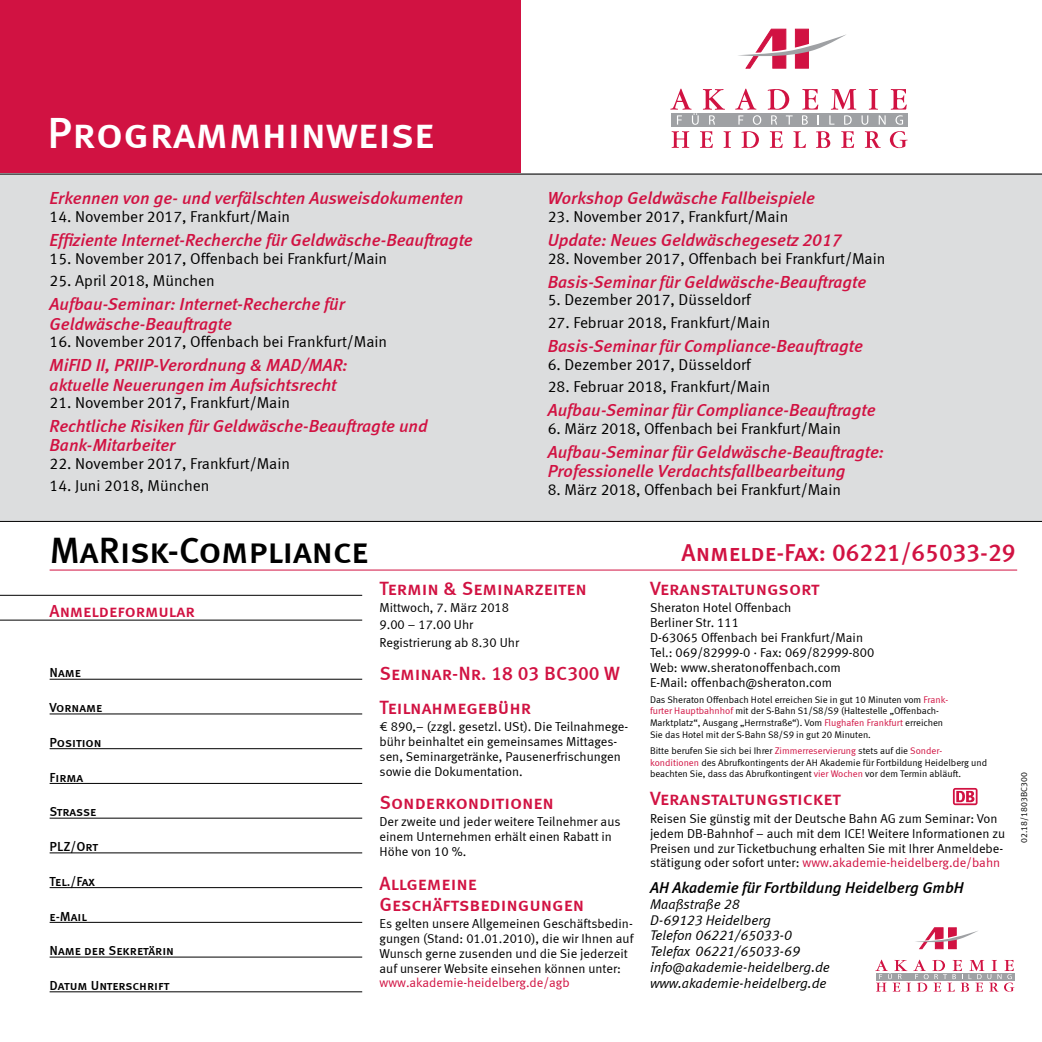
<style>
.page{position:relative;width:1042px;height:1042px;background:#fff}
.page>*{position:absolute;margin:0;border:0;box-sizing:border-box;transform-origin:0 0}
.t1{font:43.75px "Meta Medium LF Caps";letter-spacing:-.005em;color:#fff}
.t2{font:36.75px "Meta Medium LF Caps";letter-spacing:-.01em;color:#000}
.t3{font:24.5px "Meta Medium LF Caps";color:#d11242}
.t4{font:19.25px/33.4px "Meta Medium LF Caps";color:#d11242}
.t5{font:italic 17.5px/19.2px "Meta Medium LF";color:#d11242}
.t6{font:17.5px "Meta Medium LF Caps";color:#d11242}
.t7{font:15.75px "Meta Normal LF";color:#000}
.t8{font:italic 15.75px "Meta Medium LF";color:#000}
.t9{font:italic 14px/15.8px "Meta Normal LF";color:#000}
.t10{font:13.12px "Meta Medium LF Caps";color:#000}
.t11{font:12.95px/14.9px "Meta Normal LF";color:#000}
.t12{font:12.95px "Meta Normal LF";color:#d11242}
.t13{font:9.62px/11.7px "Meta Normal LF";color:#000}
.t14{font:8.75px "Meta Normal LF";color:#000}
.s1{color:#d11242}
</style>
<div class="page">
<div style="left:0;top:0;width:521px;height:174px;background:#d11242"></div>
<div style="left:0;top:174px;width:1042px;height:347px;background:#dcddde"></div>
<svg style="left:738px;top:29px;width:108px;height:39px"></svg>
<svg style="left:671px;top:131px;width:18px;height:17px"></svg>
<svg style="left:700px;top:131px;width:13px;height:17px"></svg>
<svg style="left:723px;top:131px;width:8px;height:17px"></svg>
<svg style="left:741px;top:131px;width:18px;height:17px"></svg>
<svg style="left:770px;top:131px;width:13px;height:17px"></svg>
<svg style="left:793px;top:131px;width:13px;height:17px"></svg>
<svg style="left:816px;top:131px;width:14px;height:17px"></svg>
<svg style="left:841px;top:131px;width:13px;height:17px"></svg>
<svg style="left:865px;top:131px;width:16px;height:17px"></svg>
<svg style="left:890px;top:131px;width:17px;height:17px"></svg>
<div style="left:672px;top:113px;width:236px;height:14px;background:#9fa1a4"></div>
<svg style="left:670px;top:89px;width:55px;height:36px"></svg>
<svg style="left:735px;top:89px;width:26px;height:36px"></svg>
<svg style="left:767px;top:89px;width:25px;height:36px"></svg>
<svg style="left:802px;top:89px;width:17px;height:36px"></svg>
<svg style="left:829px;top:89px;width:56px;height:36px"></svg>
<svg style="left:891px;top:89px;width:16px;height:36px"></svg>
<hr style="left:0;top:521px;width:1042px;height:1px;background:#000">
<hr style="left:0;top:174px;width:1042px;height:1px;background:#000">
<hr style="left:50px;top:569px;width:967px;height:1px;background:#d11242">
<hr style="left:0;top:595px;width:362px;height:1px;background:#000">
<hr style="left:0;top:620px;width:362px;height:1px;background:#000">
<hr style="left:50px;top:679px;width:312px;height:1px;background:#000">
<hr style="left:50px;top:713px;width:312px;height:1px;background:#000">
<hr style="left:50px;top:748px;width:312px;height:1px;background:#000">
<hr style="left:50px;top:783px;width:312px;height:1px;background:#000">
<hr style="left:50px;top:818px;width:312px;height:1px;background:#000">
<hr style="left:50px;top:852px;width:312px;height:1px;background:#000">
<hr style="left:50px;top:887px;width:312px;height:1px;background:#000">
<hr style="left:50px;top:922px;width:312px;height:1px;background:#000">
<hr style="left:50px;top:956px;width:312px;height:1px;background:#000">
<hr style="left:50px;top:991px;width:312px;height:1px;background:#000">
<svg style="left:915px;top:927px;width:63px;height:22px"></svg>
<svg style="left:875px;top:959px;width:139px;height:32px"></svg>
<svg style="left:953px;top:788px;width:24px;height:17px"></svg>
<svg style="left:954px;top:789px;width:21px;height:14px"></svg>
<svg style="left:956px;top:791px;width:18px;height:11px"></svg>
<h1 class="t1" style="left:47px;top:107px;width:389px">Programmhinweise</h1>
<h3 class="t5" style="left:50px;top:188px;width:415px">Erkennen von ge- und verfälschten Ausweisdokumenten</h3>
<p class="t7" style="left:50px;top:207px;width:242px">14. November 2017, Frankfurt/Main</p>
<h3 class="t5" style="left:50px;top:230px;width:425px">Effiziente Internet-Recherche für Geldwäsche-Beauftragte</h3>
<p class="t7" style="left:50px;top:249px;width:339px">15. November 2017, Offenbach bei Frankfurt/Main</p>
<p class="t7" style="left:50px;top:271px;width:167px">25. April 2018, München</p>
<h3 class="t5" style="left:50px;top:294px;width:297px">Aufbau-Seminar: Internet-Recherche für<br>Geldwäsche-Beauftragte</h3>
<p class="t7" style="left:50px;top:332px;width:339px">16. November 2017, Offenbach bei Frankfurt/Main</p>
<h3 class="t5" style="left:50px;top:355px;width:300px">MiFID II, PRIIP-Verordnung &amp; MAD/MAR: aktuelle Neuerungen im Aufsichtsrecht</h3>
<p class="t7" style="left:50px;top:393px;width:242px">21. November 2017, Frankfurt/Main</p>
<h3 class="t5" style="left:50px;top:416px;width:379px">Rechtliche Risiken für Geldwäsche-Beauftragte und<br>Bank-Mitarbeiter</h3>
<p class="t7" style="left:50px;top:454px;width:242px">22. November 2017, Frankfurt/Main</p>
<p class="t7" style="left:50px;top:477px;width:161px">14. Juni 2018, München</p>
<h2 class="t2" style="left:50px;top:529px;width:320px">MaRisk-Compliance</h2>
<h3 class="t5" style="left:548px;top:188px;width:269px">Workshop Geldwäsche Fallbeispiele</h3>
<p class="t7" style="left:548px;top:207px;width:242px">23. November 2017, Frankfurt/Main</p>
<h3 class="t5" style="left:548px;top:230px;width:295px">Update: Neues Geldwäschegesetz 2017</h3>
<p class="t7" style="left:548px;top:249px;width:339px">28. November 2017, Offenbach bei Frankfurt/Main</p>
<h3 class="t5" style="left:548px;top:272px;width:320px">Basis-Seminar für Geldwäsche-Beauftragte</h3>
<p class="t7" style="left:548px;top:291px;width:205px">5. Dezember 2017, Düsseldorf</p>
<p class="t7" style="left:548px;top:313px;width:224px">27. Februar 2018, Frankfurt/Main</p>
<h3 class="t5" style="left:548px;top:336px;width:317px">Basis-Seminar für Compliance-Beauftragte</h3>
<p class="t7" style="left:548px;top:355px;width:205px">6. Dezember 2017, Düsseldorf</p>
<p class="t7" style="left:548px;top:377px;width:224px">28. Februar 2018, Frankfurt/Main</p>
<h3 class="t5" style="left:548px;top:400px;width:329px">Aufbau-Seminar für Compliance-Beauftragte</h3>
<p class="t7" style="left:548px;top:419px;width:295px">6. März 2018, Offenbach bei Frankfurt/Main</p>
<h3 class="t5" style="left:548px;top:442px;width:338px">Aufbau-Seminar für Geldwäsche-Beauftragte:<br>Professionelle Verdachtsfallbearbeitung</h3>
<p class="t7" style="left:548px;top:480px;width:295px">8. März 2018, Offenbach bei Frankfurt/Main</p>
<h3 class="t3" style="left:681px;top:538px;width:335px">Anmelde-Fax: 06221/65033-29</h3>
<h3 class="t6" style="left:50px;top:600px;width:147px">Anmeldeformular</h3>
<p class="t10" style="left:50px;top:665px;width:33px">Name</p>
<p class="t10" style="left:50px;top:700px;width:54px">Vorname</p>
<p class="t10" style="left:50px;top:735px;width:54px">Position</p>
<p class="t10" style="left:50px;top:769px;width:35px">Firma</p>
<p class="t10" style="left:50px;top:804px;width:48px">Strasse</p>
<p class="t10" style="left:50px;top:839px;width:50px">PLZ/Ort</p>
<p class="t10" style="left:50px;top:873px;width:47px">Tel./Fax</p>
<p class="t10" style="left:50px;top:908px;width:39px">e-Mail</p>
<p class="t10" style="left:50px;top:943px;width:126px">Name der Sekretärin</p>
<p class="t10" style="left:50px;top:978px;width:121px">Datum Unterschrift</p>
<h3 class="t4" style="left:379px;top:571px;width:209px">Termin &amp; Seminarzeiten</h3>
<p class="t11" style="left:379px;top:599px;width:141px;line-height:17.3px">Mittwoch, 7. März 2018<br>9.00 – 17.00 Uhr<br>Registrierung ab 8.30 Uhr</p>
<h3 class="t4" style="left:379px;top:657px;width:242px">Seminar-Nr. 18 03 BC300 W<br>Teilnahmegebühr</h3>
<p class="t11" style="left:379px;top:719px;width:250px">€ 890,– (zzgl. gesetzl. USt). Die Teilnahmege&shy;bühr beinhaltet ein gemeinsames Mittages&shy;sen, Seminargetränke, Pausenerfrischungen sowie die Dokumentation.</p>
<h3 class="t4" style="left:379px;top:785px;width:176px">Sonderkonditionen</h3>
<p class="t11" style="left:379px;top:814px;width:242px">Der zweite und jeder weitere Teilnehmer aus einem Unternehmen erhält einen Rabatt in<br>Höhe von 10 %.</p>
<h3 class="t4" style="left:379px;top:872px;width:206px;line-height:21px">Allgemeine<br>Geschäftsbedingungen</h3>
<p class="t11" style="left:379px;top:916px;width:255px">Es gelten unsere Allgemeinen Geschäftsbedin&shy;gungen (Stand: 01.01.2010), die wir Ihnen auf Wunsch gerne zusenden und die Sie jederzeit auf unserer Website einsehen können unter:</p>
<p class="t12" style="left:379px;top:975px;width:192px">www.akademie-heidelberg.de/agb</p>
<h3 class="t4" style="left:650px;top:571px;width:171px">Veranstaltungsort</h3>
<p class="t11" style="left:650px;top:600px;width:226px">Sheraton Hotel Offenbach<br>Berliner Str. 111<br>D-63065 Offenbach bei Frankfurt/Main<br>Tel.: 069/82999-0 · Fax: 069/82999-800<br>Web: www.sheratonoffenbach.com<br>E-Mail: offenbach@sheraton.com</p>
<p class="t13" style="left:650px;top:693px;width:300px">Das Sheraton Offenbach Hotel erreichen Sie in gut 10 Minuten vom <span class="s1">Frank&shy;furter Hauptbahnhof</span> mit der S-Bahn S1/S8/S9 (Haltestelle „Offenbach-Marktplatz“, Ausgang „Herrnstraße“). Vom <span class="s1">Flughafen Frankfurt</span> erreichen Sie das Hotel mit der S-Bahn S8/S9 in gut 20 Minuten.</p>
<p class="t13" style="left:650px;top:745px;width:339px">Bitte berufen Sie sich bei Ihrer <span class="s1">Zimmerreservierung</span> stets auf die <span class="s1">Sonder&shy;konditionen</span> des Abrufkontingents der AH Akademie für Fortbildung Heidelberg und beachten Sie, dass das Abrufkontingent <span class="s1">vier Wochen</span> vor dem Termin abläuft.</p>
<h3 class="t4" style="left:650px;top:782px;width:193px">Veranstaltungsticket</h3>
<p class="t11" style="left:650px;top:810px;width:357px">Reisen Sie günstig mit der Deutsche Bahn AG zum Seminar: Von jedem DB-Bahnhof − auch mit dem ICE! Weitere Informationen zu Preisen und zur Ticketbuchung erhalten Sie mit Ihrer Anmeldebe&shy;stätigung oder sofort unter: <span class="s1">www.akademie-heidelberg.de/bahn</span></p>
<p class="t8" style="left:650px;top:878px;width:315px">AH Akademie für Fortbildung Heidelberg GmbH</p>
<p class="t9" style="left:650px;top:896px;width:181px">Maaßstraße 28<br>D-69123 Heidelberg<br>Telefon 06221/65033-0<br>Telefax 06221/65033-69 info@akademie-heidelberg.de www.akademie-heidelberg.de</p>
<p class="t14" style="left:1019px;top:843px;width:72px;rotate:-90deg">02.18/1803BC300</p>
</div>
